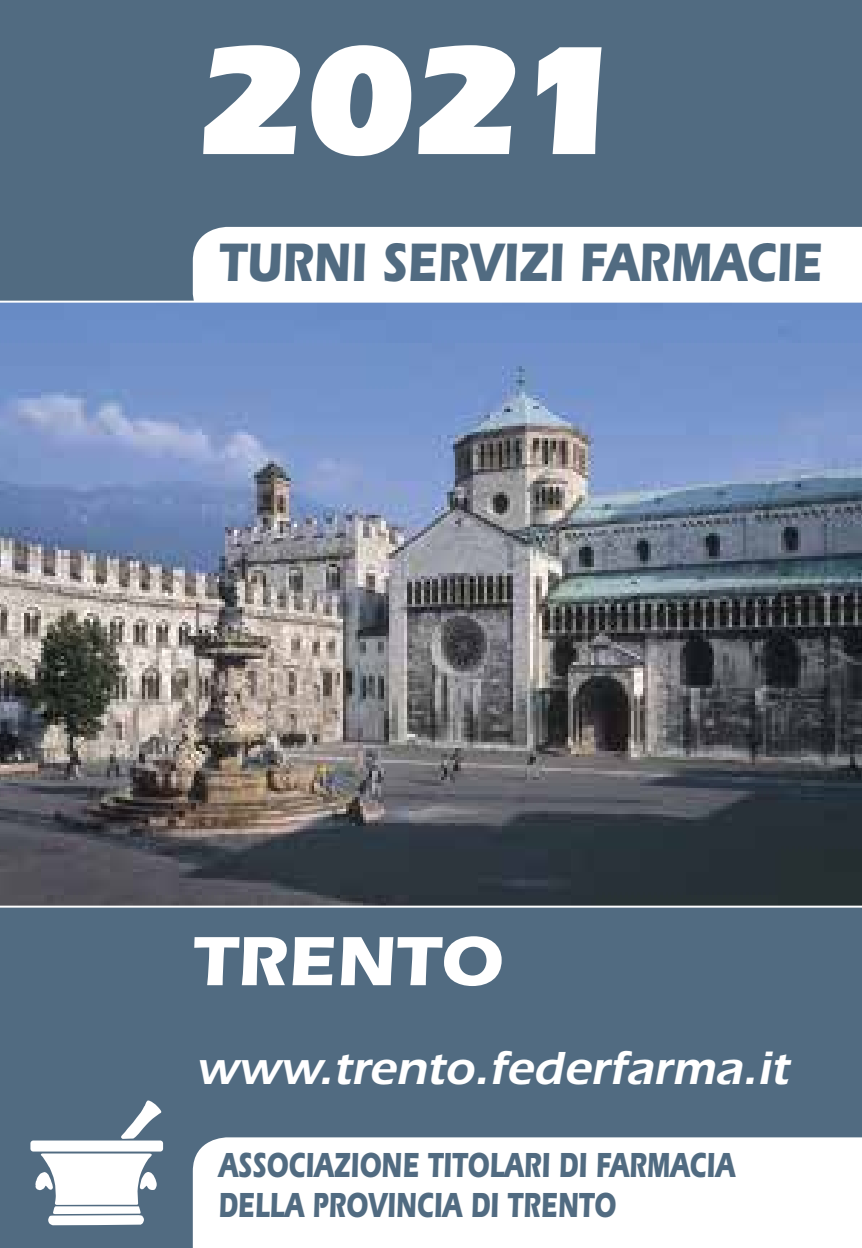
<style>
.page{position:relative;width:862px;height:1248px;background:#fff}
.page>*{position:absolute;margin:0;border:0;box-sizing:border-box;transform-origin:0 0}
.t1{font:900 160px "ITC Eras Std";color:#fff}
.t2{font:700 72px "ITC Eras Std";color:#fff}
.t3{font:700 56px "ITC Eras Std";color:#516b81;scale:.8 1}
.t4{font:600 48px "ITC Eras Std";color:#fff}
.t5{font:700 36px/40px "ITC Eras Std";color:#516b81;scale:.7 1}
</style>
<div class="page">
<div style="left:0;top:0;width:862px;height:1247px;background:#516b81"></div>
<div style="left:193px;top:227px;width:669px;height:73px;background:#fff"></div>
<div style="left:193px;top:1137px;width:669px;height:110px;background:#fff"></div>
<svg style="left:30px;top:1100px;width:133px;height:125px"></svg>
<img style="left:0;top:300px;width:862px;height:607px">
<h1 class="t1" style="left:193px;top:10px;width:440px">2021</h1>
<h3 class="t3" style="left:219px;top:230px;width:755px">TURNI SERVIZI FARMACIE</h3>
<h2 class="t2" style="left:193px;top:919px;width:311px">TRENTO</h2>
<h3 class="t4" style="left:196px;top:1040px;width:601px">www.trento.federfarma.it</h3>
<p class="t5" style="left:218px;top:1145px;width:739px">ASSOCIAZIONE TITOLARI DI FARMACIA<br>DELLA PROVINCIA DI TRENTO</p>
</div>
